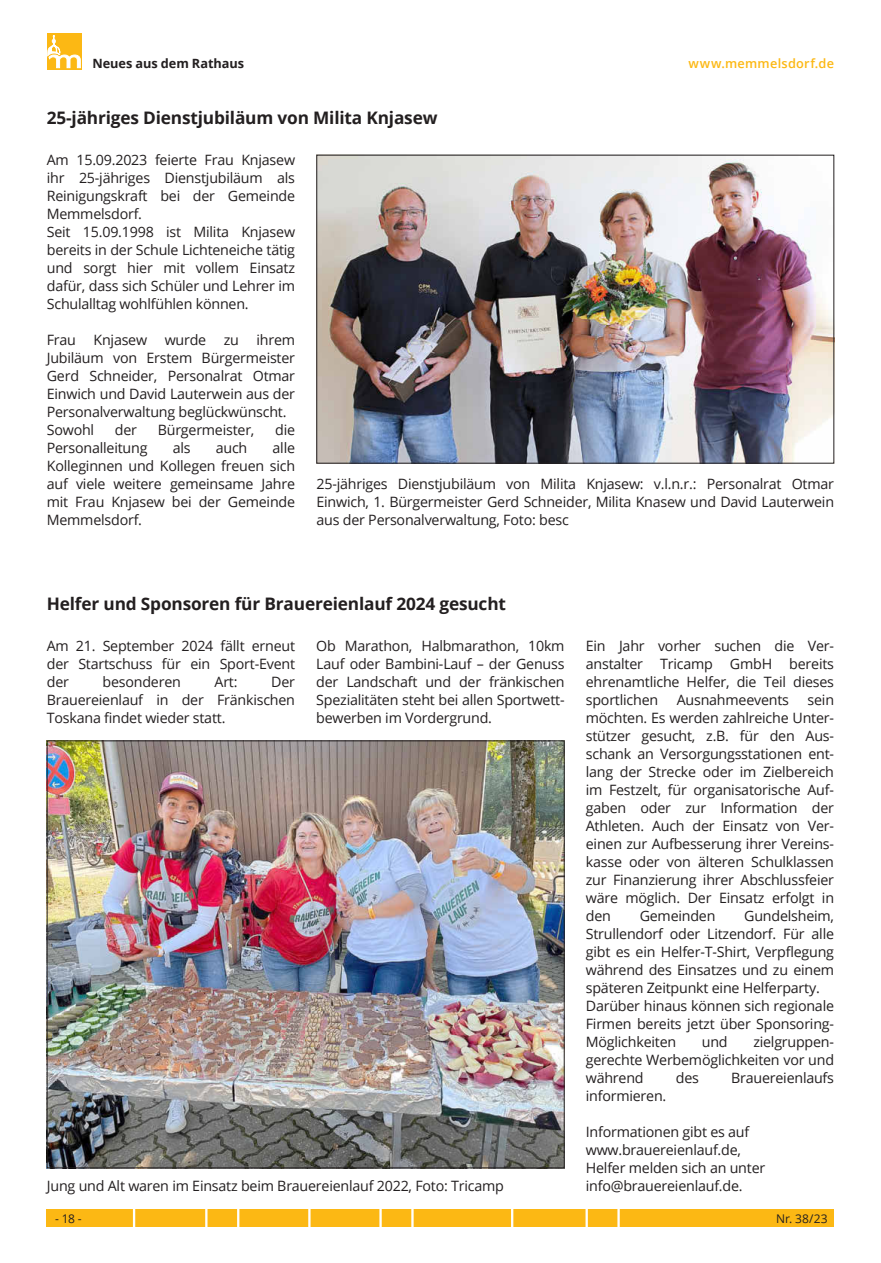
<style>
.page{position:relative;width:881px;height:1263px;background:#fff}
.page>*{position:absolute;margin:0;border:0;box-sizing:border-box;transform-origin:0 0}
.t1{font:700 17.25px "Open Sans";letter-spacing:-.01em;color:#231f20}
.t2{font:14.25px/18px "Open Sans";letter-spacing:-.015em;color:#231f20;text-align:justify}
.t3{font:600 12.75px "Open Sans";letter-spacing:.02em;color:#fcb814}
.t4{font:700 12.75px "Open Sans";color:#231f20}
.t5{font:12px "Open Sans";letter-spacing:.005em;color:#231f20}
</style>
<div class="page">
<svg style="left:47px;top:34px;width:34px;height:36px"></svg>
<svg style="left:47px;top:35px;width:33px;height:33px"></svg>
<div style="left:47px;top:1210px;width:786px;height:17px;background:#fcb814"></div>
<svg style="left:133px;top:1210px;width:2px;height:17px"></svg>
<svg style="left:205px;top:1210px;width:2px;height:17px"></svg>
<svg style="left:237px;top:1210px;width:2px;height:17px"></svg>
<svg style="left:308px;top:1210px;width:2px;height:17px"></svg>
<svg style="left:379px;top:1210px;width:2px;height:17px"></svg>
<svg style="left:411px;top:1210px;width:2px;height:17px"></svg>
<svg style="left:511px;top:1210px;width:2px;height:17px"></svg>
<svg style="left:585px;top:1210px;width:2px;height:17px"></svg>
<svg style="left:617px;top:1210px;width:2px;height:17px"></svg>
<img style="left:318px;top:157px;width:513px;height:304px">
<img style="left:49px;top:743px;width:513px;height:423px">
<p class="t4" style="left:92px;top:54px;width:153px">Neues aus dem Rathaus</p>
<p class="t3" style="left:688px;top:55px;width:147px">www.memmelsdorf.de</p>
<p class="t1" style="left:47px;top:105px;width:392px">25-jähriges Dienstjubiläum von Milita Knjasew</p>
<p class="t2" style="left:47px;top:150px;width:250px;text-align:left">Am 15.09.2023 feierte Frau Knjasew ihr 25-jähriges Dienstjubiläum als Reinigungskraft bei der Gemeinde Memmelsdorf.<br>Seit 15.09.1998 ist Milita Knjasew bereits in der Schule Lichteneiche tätig und sorgt hier mit vollem Einsatz dafür, dass sich Schüler und Lehrer im Schulalltag wohlfühlen können.</p>
<p class="t2" style="left:47px;top:330px;width:250px;text-align:left">Frau Knjasew wurde zu ihrem<br>Jubiläum von Erstem Bürgermeister<br>Gerd Schneider, Personalrat Otmar<br>Einwich und David Lauterwein aus der<br>Personalverwaltung beglückwünscht.<br>Sowohl</p>
<p class="t2" style="left:115px;top:420px;width:24px">der</p>
<p class="t2" style="left:158px;top:420px;width:98px">Bürgermeister,</p>
<p class="t2" style="left:275px;top:420px;width:21px">die</p>
<p class="t2" style="left:47px;top:438px;width:102px">Personalleitung</p>
<p class="t2" style="left:173px;top:438px;width:19px">als</p>
<p class="t2" style="left:216px;top:438px;width:33px">auch</p>
<p class="t2" style="left:47px;top:438px;width:250px;text-indent:226px">alle Kolleginnen und Kollegen freuen sich auf viele weitere gemeinsame Jahre mit Frau Knjasew bei der Gemeinde Memmelsdorf.</p>
<p class="t2" style="left:316px;top:474px;width:519px">25-jähriges Dienstjubiläum von Milita Knjasew: v.l.n.r.: Personalrat Otmar Einwich, 1. Bürgermeister Gerd Schneider, Milita Knasew und David Lauterwein aus der Personalverwaltung, Foto: besc</p>
<p class="t1" style="left:47px;top:591px;width:460px">Helfer und Sponsoren für Brauereienlauf 2024 gesucht</p>
<p class="t2" style="left:47px;top:636px;width:250px">Am 21. September 2024 fällt erneut der Startschuss für ein Sport-Event der</p>
<p class="t2" style="left:316px;top:636px;width:250px">Ob Marathon, Halbmarathon, 10km Lauf oder Bambini-Lauf – der Genuss der Landschaft und der fränkischen Spezialitäten steht bei allen Sportwett&shy;bewerben im Vordergrund.</p>
<p class="t2" style="left:585px;top:636px;width:250px">Ein Jahr vorher suchen die Ver&shy;anstalter Tricamp GmbH bereits ehrenamtliche Helfer, die Teil dieses sportlichen</p>
<p class="t2" style="left:103px;top:672px;width:80px">besonderen</p>
<p class="t2" style="left:214px;top:672px;width:25px">Art:</p>
<p class="t2" style="left:47px;top:672px;width:250px;text-indent:224px">Der Brauereienlauf in der Fränkischen Toskana findet wieder statt.</p>
<p class="t2" style="left:676px;top:690px;width:114px">Ausnahmeevents</p>
<p class="t2" style="left:585px;top:690px;width:250px;text-indent:222px">sein möchten. Es werden zahlreiche Unter&shy;stützer gesucht, z.B. für den Aus&shy;schank an Versorgungsstationen ent&shy;lang der Strecke oder im Zielbereich im Festzelt, für organisatorische Auf&shy;gaben oder zur Information der Athleten. Auch der Einsatz von Ver&shy;einen zur Aufbesserung ihrer Vereins&shy;kasse oder von älteren Schulklassen zur Finanzierung ihrer Abschlussfeier wäre möglich. Der Einsatz erfolgt in den</p>
<p class="t2" style="left:585px;top:906px;width:250px;text-align:left;text-indent:158px">Gundelsheim,<br>Strullendorf oder Litzendorf. Für alle gibt es ein Helfer-T-Shirt, Verpflegung während des Einsatzes und zu einem späteren Zeitpunkt eine Helferparty.<br>Darüber hinaus können sich regionale<br>Firmen bereits jetzt über Sponsoring-<br>Möglichkeiten</p>
<p class="t2" style="left:639px;top:906px;width:77px">Gemeinden</p>
<p class="t2" style="left:585px;top:1032px;width:250px;text-indent:167px">zielgruppen&shy;gerechte Werbemöglichkeiten vor und während</p>
<p class="t2" style="left:701px;top:1032px;width:27px">und</p>
<p class="t2" style="left:675px;top:1068px;width:25px">des</p>
<p class="t2" style="left:731px;top:1068px;width:104px">Brauereienlaufs</p>
<p class="t2" style="left:585px;top:1086px;width:82px">informieren.</p>
<p class="t2" style="left:585px;top:1122px;width:181px;text-align:left">Informationen gibt es auf www.brauereienlauf.de,<br>Helfer melden sich an unter</p>
<p class="t2" style="left:47px;top:1176px;width:458px">Jung und Alt waren im Einsatz beim Brauereienlauf 2022, Foto: Tricamp</p>
<p class="t2" style="left:585px;top:1176px;width:158px">info@brauereienlauf.de.</p>
<p class="t5" style="left:55px;top:1211px;width:28px">- 18 -</p>
<p class="t5" style="left:775px;top:1211px;width:53px">Nr. 38/23</p>
</div>
